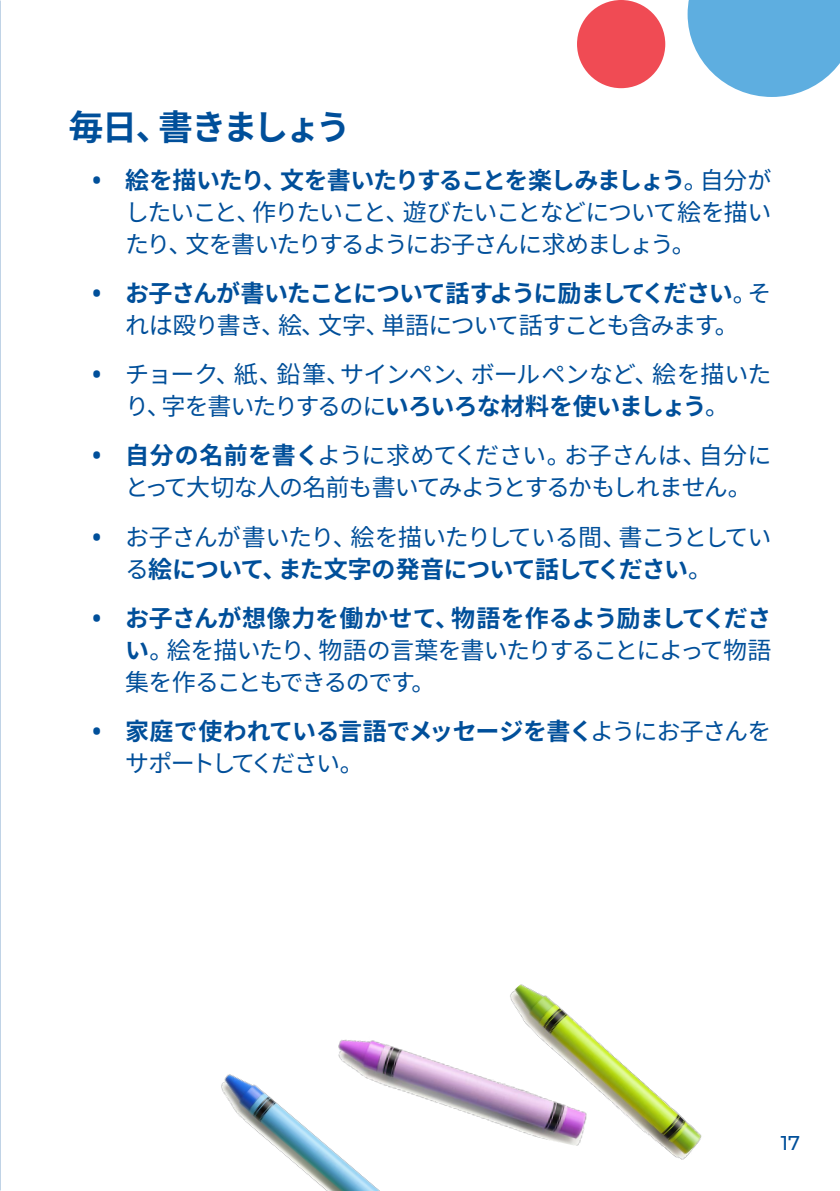
<style>
.page{position:relative;width:840px;height:1191px;background:#fff}
.page>*{position:absolute;margin:0;border:0;box-sizing:border-box;transform-origin:0 0}
.Heading_3_-_blue{font:700 35px "Noto Sans CJ Kjp";letter-spacing:-.1em;color:#004f9a}
.t1{font:24px/32px "Noto Sans CJ Kjp";letter-spacing:-.05em;color:#004f9a;text-align:justify}
.t2{font:24px/32px "Noto Sans CJ Kjp";letter-spacing:-.07em;color:#004f9a;text-align:center}
.t3{font:24px/32px "Noto Sans CJ Kjp";letter-spacing:-.025em;color:#004f9a;text-align:center}
.t4{font:700 24px/32px "Noto Sans CJ Kjp";letter-spacing:-.015em;color:#004f9a}
.t5{font:500 20px "Montserrat";color:#004f9a}
.s1{font-family:"Noto Sans";font-size:30px}
.s2{font-weight:700}
.s3{font-family:"Noto Sans";font-weight:400;font-size:30px}
.s4{font-weight:400}
</style>
<div class="page">
<img style="left:221px;top:1074px;width:159px;height:117px">
<img style="left:510px;top:984px;width:192px;height:176px">
<img style="left:322px;top:1028px;width:277px;height:120px">
<svg style="left:687px;top:0;width:152px;height:97px"></svg>
<div style="left:576px;top:0;width:89px;height:88px;background:#f04b54;border-radius:50%"></div>
<h3 class="Heading_3_-_blue" style="left:68px;top:108px;width:284px">毎日、書きましょう</h3>
<p class="t1" style="left:125px;top:165px;width:647px;text-indent:-34px"><span class="s1">•</span> <span class="s2">絵を描いたり、文を書いたりすることを楽しみましょう</span>。自分がしたいこと、作りたいこと、遊びたいことなどについて絵を描いたり、文を書いたりするようにお子さんに求めましょう。</p>
<p class="t2" style="left:91px;top:278px;width:681px"><span class="s1">•</span> <span class="s2">お子さんが書いたことについて話すように励ましてください</span>。それは殴り書き、絵、文字、単語について話すことも含みます。</p>
<p class="t3" style="left:91px;top:359px;width:681px"><span class="s1">•</span> チョーク、紙、鉛筆、サインペン、ボールペンなど、絵を描いたり、字を書いたりするのに<span class="s2">いろいろな材料を使いましょう</span>。</p>
<p class="t1" style="left:91px;top:440px;width:681px;text-align:center"><span class="s1">•</span> <span class="s2">自分の名前を書く</span>ように求めてください。お子さんは、自分にとって大切な人の名前も書いてみようとするかもしれません。</p>
<p class="t1" style="left:125px;top:521px;width:647px;text-indent:-34px"><span class="s1">•</span> お子さんが書いたり、絵を描いたりしている間、書こうとしている<span class="s2">絵について、また文字の発音について話してください</span>。</p>
<p class="t1" style="left:125px;top:602px;width:647px;text-indent:-34px"><span class="s1">•</span> <span class="s2">お子さんが想像力を働かせて、物語を作るよう励ましてください</span>。絵を描いたり、物語の言葉を書いたりすることによって物語集を作ることもできるのです。</p>
<p class="t4" style="left:125px;top:715px;width:647px;text-indent:-34px"><span class="s3">•</span> 家庭で使われている言語でメッセージを書く<span class="s4">ようにお子さんをサポートしてください。</span></p>
<p class="t5" style="left:780px;top:1128px;width:21px">17</p>
</div>
